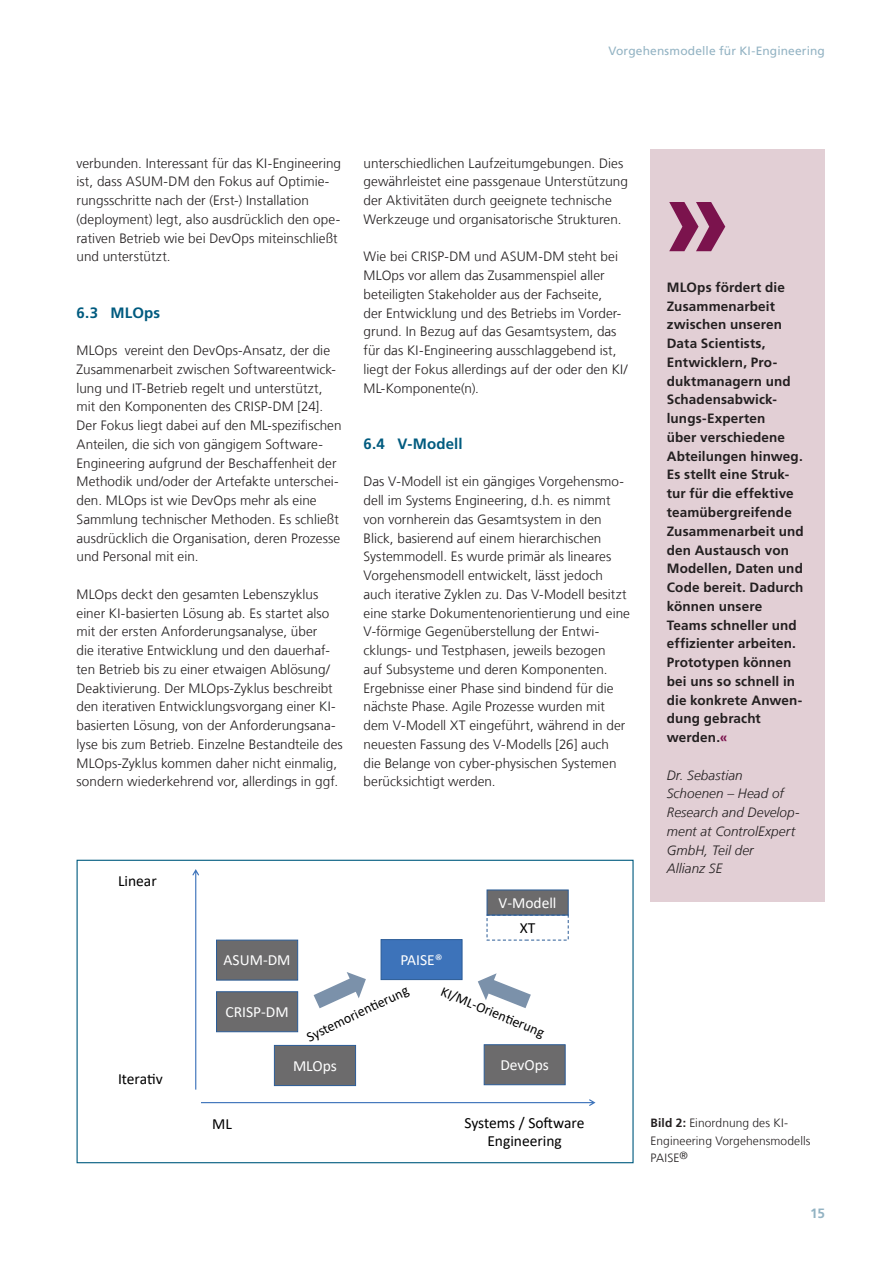
<style>
.page{position:relative;width:893px;height:1263px;background:#fff}
.page>*{position:absolute;margin:0;border:0;box-sizing:border-box;transform-origin:0 0}
.t1{font:700 120px "Frutiger LT Com";color:#7b134d}
.t2{font:15.45px/18.6px "Calibri";color:#000001;text-align:center}
.t3{font:15.45px "Calibri";color:#fff}
.t4{font:700 15px "Frutiger LT Com";letter-spacing:.01em;color:#005b7f}
.t5{font:13.95px "Calibri";color:#000001}
.t6{font:300 13.5px/18.8px "Frutiger LT Com";letter-spacing:.005em;color:#231f20}
.t7{font:700 13.5px/18.8px "Frutiger LT Std";letter-spacing:.01em;color:#231f20}
.t8{font:italic 300 13.5px/18.8px "Frutiger LT Com";letter-spacing:.005em;color:#231f20}
.t9{font:700 13.5px "Frutiger LT Com";color:#93b3c3}
.t10{font:300 12px/17.2px "Frutiger LT Com";letter-spacing:.005em;color:#231f20}
.t11{font:12px "Frutiger LT Com";letter-spacing:.015em;color:#93b3c3}
.s1{color:#7b134d}
.s2{font-weight:700}
</style>
<div class="page">
<div style="left:651px;top:149px;width:174px;height:752px;background:#e2cfd5"></div>
<svg style="left:201px;top:1099px;width:394px;height:7px"></svg>
<svg style="left:192px;top:869px;width:7px;height:220px"></svg>
<svg style="left:274px;top:1045px;width:82px;height:41px;background:#676a6f"></svg>
<svg style="left:380px;top:939px;width:83px;height:41px;background:#3e73b8"></svg>
<svg style="left:216px;top:991px;width:82px;height:41px;background:#686a6f"></svg>
<svg style="left:483px;top:1044px;width:83px;height:41px;background:#6a6c71"></svg>
<svg style="left:216px;top:939px;width:82px;height:42px;background:#6a6d72"></svg>
<svg style="left:314px;top:972px;width:52px;height:36px"></svg>
<svg style="left:478px;top:973px;width:53px;height:35px"></svg>
<svg style="left:486px;top:889px;width:83px;height:52px"></svg>
<div style="left:77px;top:860px;width:557px;height:303px;border:1px solid #005b7f"></div>
<p class="t11" style="left:608px;top:44px;width:218px">Vorgehensmodelle für KI-Engineering</p>
<p class="t6" style="left:77px;top:154px;width:266px">verbunden. Interessant für das KI-Engineering ist, dass ASUM-DM den Fokus auf Optimie&shy;rungsschritte nach der (Erst-) Installation (deployment) legt, also ausdrücklich den ope&shy;rativen Betrieb wie bei DevOps miteinschließt und unterstützt.</p>
<p class="t4" style="left:77px;top:304px;width:85px">6.3 MLOps</p>
<p class="t6" style="left:77px;top:341px;width:267px">MLOps vereint den DevOps-Ansatz, der die Zusammenarbeit zwischen Softwareentwick&shy;lung und IT-Betrieb regelt und unterstützt, mit den Komponenten des CRISP-DM [24].<br>Der Fokus liegt dabei auf den ML-spezifischen Anteilen, die sich von gängigem Software-Engineering aufgrund der Beschaffenheit der Methodik und/oder der Artefakte unterschei&shy;den. MLOps ist wie DevOps mehr als eine Sammlung technischer Methoden. Es schließt ausdrücklich die Organisation, deren Prozesse und Personal mit ein.</p>
<p class="t6" style="left:77px;top:585px;width:268px">MLOps deckt den gesamten Lebenszyklus einer KI-basierten Lösung ab. Es startet also mit der ersten Anforderungsanalyse, über<br>die iterative Entwicklung und den dauerhaf&shy;ten Betrieb bis zu einer etwaigen Ablösung/ Deaktivierung. Der MLOps-Zyklus beschreibt den iterativen Entwicklungsvorgang einer KI&shy;basierten Lösung, von der Anforderungsana&shy;lyse bis zum Betrieb. Einzelne Bestandteile des MLOps-Zyklus kommen daher nicht einmalig, sondern wiederkehrend vor, allerdings in ggf.</p>
<p class="t6" style="left:364px;top:154px;width:266px">unterschiedlichen Laufzeitumgebungen. Dies gewährleistet eine passgenaue Unterstützung der Aktivitäten durch geeignete technische Werkzeuge und organisatorische Strukturen.</p>
<p class="t6" style="left:364px;top:247px;width:265px">Wie bei CRISP-DM und ASUM-DM steht bei MLOps vor allem das Zusammenspiel aller beteiligten Stakeholder aus der Fachseite,<br>der Entwicklung und des Betriebs im Vorder&shy;grund. In Bezug auf das Gesamtsystem, das für das KI-Engineering ausschlaggebend ist, liegt der Fokus allerdings auf der oder den KI/ ML-Komponente(n).</p>
<p class="t4" style="left:364px;top:435px;width:101px">6.4 V-Modell</p>
<p class="t6" style="left:364px;top:472px;width:268px">Das V-Modell ist ein gängiges Vorgehensmo&shy;dell im Systems Engineering, d.h. es nimmt von vornherein das Gesamtsystem in den Blick, basierend auf einem hierarchischen Systemmodell. Es wurde primär als lineares Vorgehensmodell entwickelt, lässt jedoch auch iterative Zyklen zu. Das V-Modell besitzt eine starke Dokumentenorientierung und eine V-förmige Gegenüberstellung der Entwi&shy;cklungs- und Testphasen, jeweils bezogen<br>auf Subsysteme und deren Komponenten.<br>Ergebnisse einer Phase sind bindend für die nächste Phase. Agile Prozesse wurden mit dem V-Modell XT eingeführt, während in der neuesten Fassung des V-Modells [26] auch<br>die Belange von cyber-physischen Systemen berücksichtigt werden.</p>
<p class="t2" style="left:118px;top:873px;width:40px">Linear</p>
<p class="t3" style="left:224px;top:954px;width:68px">ASUM-DM</p>
<p class="t3" style="left:400px;top:954px;width:44px">PAISE®</p>
<p class="t3" style="left:498px;top:896px;width:59px">V-Modell</p>
<p class="t2" style="left:520px;top:919px;width:17px">XT</p>
<h1 class="t1" style="left:664px;top:147px;width:68px">»</h1>
<p class="t7" style="left:667px;top:278px;width:138px">MLOps fördert die<br>Zusammenarbeit zwischen unseren<br>Data Scientists,<br>Entwicklern, Pro&shy;duktmanagern und<br>Schadensabwick&shy;lungs-Experten<br>über verschiedene<br>Abteilungen hinweg.<br>Es stellt eine Struk&shy;tur für die effektive teamübergreifende<br>Zusammenarbeit und den Austausch von<br>Modellen, Daten und<br>Code bereit. Dadurch können unsere<br>Teams schneller und effizienter arbeiten.<br>Prototypen können bei uns so schnell in die konkrete Anwen&shy;dung gebracht werden.<span class="s1">«</span></p>
<p class="t8" style="left:667px;top:765px;width:134px">Dr. Sebastian<br>Schoenen – Head of<br>Research and Develop&shy;ment at ControlExpert<br>GmbH, Teil der<br>Allianz SE</p>
<p class="t2" style="left:118px;top:1071px;width:46px">Iterativ</p>
<p class="t3" style="left:225px;top:1006px;width:65px">CRISP-DM</p>
<p class="t5" style="left:305px;top:1033px;width:113px;rotate:-26deg">Systemorienti erung</p>
<p class="t5" style="left:443px;top:986px;width:112px;rotate:22deg">KI/ML-Orienti erung</p>
<p class="t3" style="left:293px;top:1059px;width:45px">MLOps</p>
<p class="t3" style="left:500px;top:1059px;width:50px">DevOps</p>
<p class="t2" style="left:212px;top:1115px;width:21px">ML</p>
<p class="t2" style="left:464px;top:1114px;width:122px">Systems / Software<br>Engineering</p>
<p class="t10" style="left:651px;top:1115px;width:161px"><span class="s2">Bild 2:</span> Einordnung des KI-<br>Engineering Vorgehensmodells<br>PAISE<sup>®</sup></p>
<p class="t9" style="left:810px;top:1205px;width:16px">15</p>
</div>
